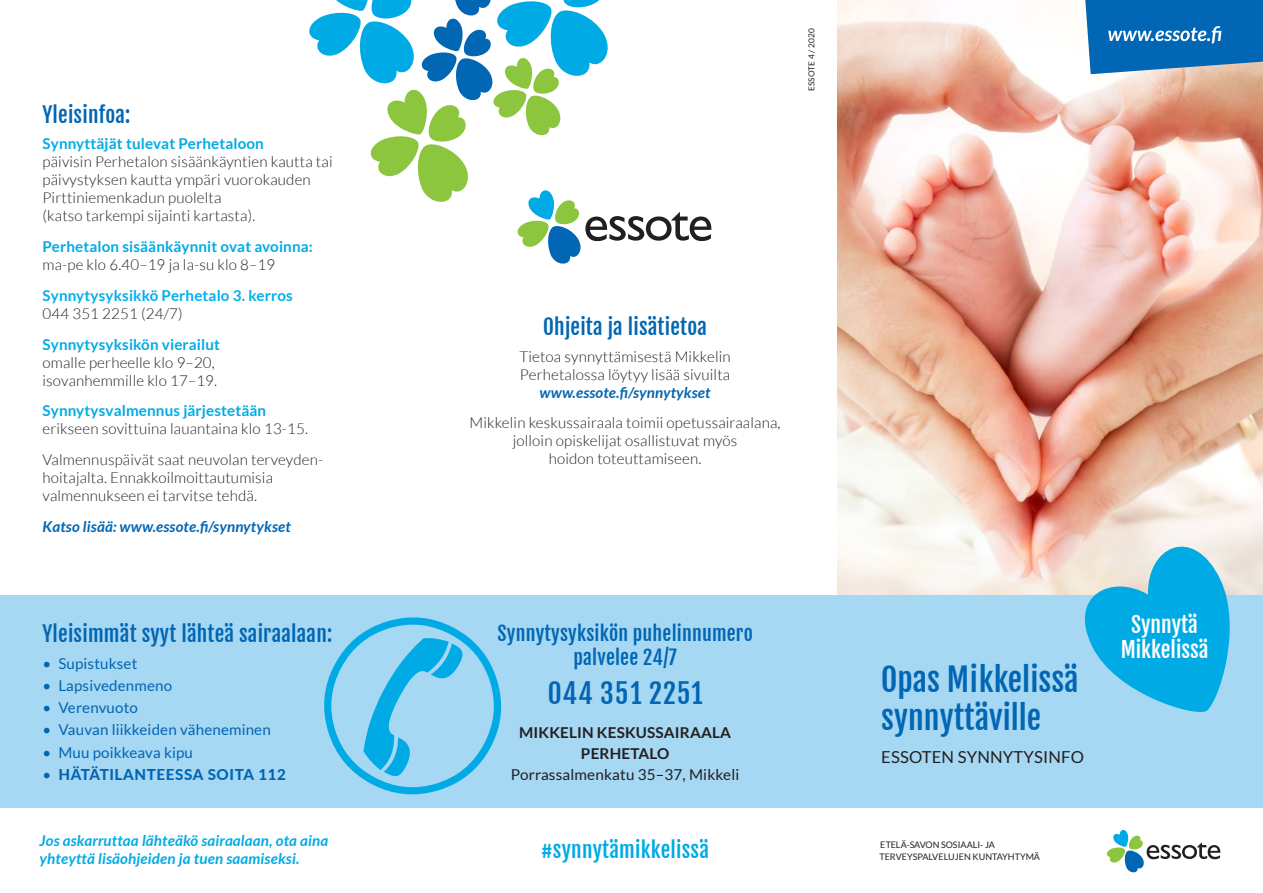
<style>
.page{position:relative;width:1263px;height:893px;background:#fff}
.page>*{position:absolute;margin:0;border:0;box-sizing:border-box;transform-origin:0 0}
.t1{font:31.5px/37.5px "Fjalla One";color:#0166b3}
.t2{font:27px "Fjalla One";letter-spacing:.03em;color:#0166b3}
.t3{font:21.45px/25px "Fjalla One";color:#fff;text-align:center}
.t4{font:21px "Fjalla One";letter-spacing:.01em;color:#0166b3}
.t5{font:21px "Fjalla One";letter-spacing:.01em;color:#00abe5}
.t6{font:19.5px/24px "Fjalla One";letter-spacing:.01em;color:#0166b3;text-align:center}
.t7{font:16.5px "Lato";letter-spacing:.01em;color:#231f20}
.t8{font:300 15px/18px "Lato";letter-spacing:.01em;color:#231f20}
.t9{font:700 15px "Lato";letter-spacing:.01em;color:#00abe5}
.t10{font:15px "Lato";letter-spacing:.01em;color:#0166b3}
.t11{font:italic 700 15px/18px "Lato";letter-spacing:.01em;color:#00abe5}
.t12{font:italic 700 15px "Lato";letter-spacing:.01em;color:#0166b3}
.t13{font:700 15px "Lato";letter-spacing:.01em;color:#00aeef}
.t14{font:700 15px/21px "Lato";letter-spacing:.01em;color:#231f20;text-align:center}
.t15{font:15px "Lato";letter-spacing:.01em;color:#231f20}
.t16{font:800 15px "Lato";letter-spacing:.04em;color:#0166b3}
.t17{font:9px/12px "Lato";color:#231f20}
.t18{font:8.25px "Lato";letter-spacing:.01em;color:#231f20}
.s1{font-weight:400}
</style>
<div class="page">
<svg style="left:1107px;top:829px;width:113px;height:44px"></svg>
<img style="left:838px;top:0;width:425px;height:595px">
<svg style="left:309px;top:0;width:402px;height:264px"></svg>
<div style="left:0;top:595px;width:1263px;height:213px;background:#a6d7f3"></div>
<svg style="left:1085px;top:0;width:178px;height:74px;background:#2377b8"></svg>
<svg style="left:1067px;top:523px;width:176px;height:189px"></svg>
<svg style="left:324px;top:617px;width:178px;height:178px"></svg>
<h3 class="t4" style="left:43px;top:102px;width:89px">Yleisinfoa:</h3>
<p class="t9" style="left:43px;top:135px;width:223px">Synnyttäjät tulevat Perhetaloon</p>
<p class="t8" style="left:43px;top:153px;width:292px">päivisin Perhetalon sisäänkäyntien kautta tai päivystyksen kautta ympäri vuorokauden Pirttiniemenkadun puolelta<br>(katso tarkempi sijainti kartasta).</p>
<p class="t9" style="left:43px;top:238px;width:272px">Perhetalon sisäänkäynnit ovat avoinna:</p>
<p class="t8" style="left:43px;top:256px;width:234px">ma-pe klo 6.40–19 ja la-su klo 8–19</p>
<p class="t13" style="left:43px;top:287px;width:252px">Synnytysyksikkö Perhetalo 3. kerros</p>
<p class="t8" style="left:43px;top:305px;width:142px">044 351 2251 (24/7)</p>
<p class="t9" style="left:43px;top:336px;width:179px">Synnytysyksikön vierailut</p>
<p class="t8" style="left:43px;top:353px;width:176px">omalle perheelle klo 9–20, isovanhemmille klo 17–19.</p>
<p class="t9" style="left:43px;top:402px;width:225px">Synnytysvalmennus järjestetään</p>
<p class="t8" style="left:43px;top:414px;width:282px;line-height:30.8px">erikseen sovittuina lauantaina klo 13-15.<br>Valmennuspäivät saat neuvolan terveyden-</p>
<p class="t8" style="left:43px;top:469px;width:232px">hoitajalta. Ennakkoilmoittautumisia valmennukseen ei tarvitse tehdä.</p>
<p class="t12" style="left:43px;top:518px;width:250px">Katso lisää: www.essote.fi/synnytykset</p>
<h3 class="t4" style="left:43px;top:621px;width:291px">Yleisimmät syyt lähteä sairaalaan:</h3>
<p class="t10" style="left:43px;top:655px;width:96px">• Supistukset</p>
<p class="t10" style="left:43px;top:677px;width:131px">• Lapsivedenmeno</p>
<p class="t10" style="left:43px;top:699px;width:97px">• Verenvuoto</p>
<p class="t10" style="left:43px;top:721px;width:230px">• Vauvan liikkeiden väheneminen</p>
<p class="t10" style="left:43px;top:744px;width:152px">• Muu poikkeava kipu</p>
<p class="t16" style="left:43px;top:763px;width:245px"><span class="s1">•</span> HÄTÄTILANTEESSA SOITA 112</p>
<p class="t11" style="left:40px;top:832px;width:290px">Jos askarruttaa lähteäkö sairaalaan, ota aina yhteyttä lisäohjeiden ja tuen saamiseksi.</p>
<p class="t18" style="left:807px;top:91px;width:64px;rotate:-90deg">ESSOTE 4 / 2020</p>
<h3 class="t4" style="left:543px;top:314px;width:165px">Ohjeita ja lisätietoa</h3>
<p class="t8" style="left:519px;top:347px;width:213px">Tietoa synnyttämisestä Mikkelin<br>Perhetalossa löytyy lisää sivuilta</p>
<p class="t12" style="left:539px;top:384px;width:173px">www.essote.fi/synnytykset</p>
<p class="t8" style="left:470px;top:414px;width:312px;text-align:center">Mikkelin keskussairaala toimii opetussairaalana, jolloin opiskelijat osallistuvat myös<br>hoidon toteuttamiseen.</p>
<h3 class="t6" style="left:497px;top:621px;width:257px">Synnytysyksikön puhelinnumero palvelee 24/7</h3>
<h2 class="t2" style="left:548px;top:677px;width:156px">044 351 2251</h2>
<p class="t14" style="left:519px;top:722px;width:213px">MIKKELIN KESKUSSAIRAALA<br>PERHETALO</p>
<p class="t15" style="left:511px;top:766px;width:230px">Porrassalmenkatu 35–37, Mikkeli</p>
<h3 class="t5" style="left:541px;top:837px;width:169px">#synnytämikkelissä</h3>
<h1 class="t1" style="left:881px;top:661px;width:199px">Opas Mikkelissä synnyttäville</h1>
<p class="t7" style="left:881px;top:747px;width:204px">ESSOTEN SYNNYTYSINFO</p>
<p class="t17" style="left:879px;top:839px;width:162px">ETELÄ-SAVON SOSIAALI- JA<br>TERVEYSPALVELUJEN KUNTAYHTYMÄ</p>
<h3 class="t3" style="left:1121px;top:612px;width:89px">Synnytä<br>Mikkelissä</h3>
</div>
